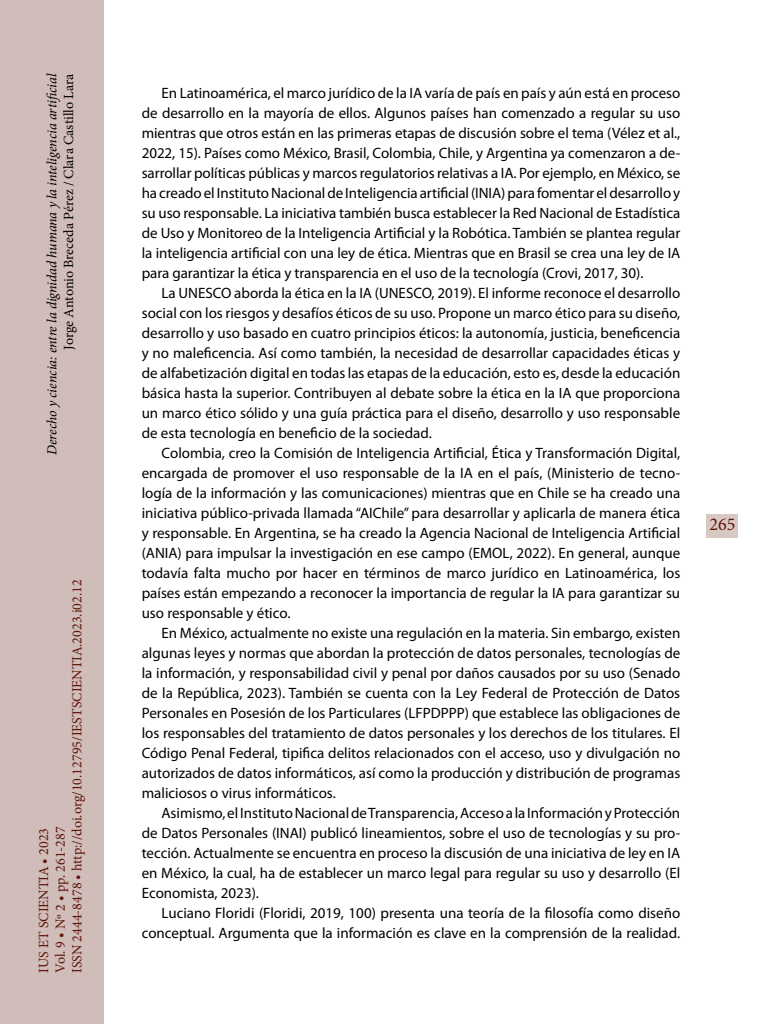
<style>
.page{position:relative;width:768px;height:1024px;background:#fff}
.page>*{position:absolute;margin:0;border:0;box-sizing:border-box;transform-origin:0 0}
.t1{font:18px "Minion Pro";color:#5d1305}
._00_bsc{font:15px/20px "Myriad Pro";color:#000;text-align:justify}
.t2{font:14px/16.8px "Minion Pro";color:#5d1305}
.t3{font:italic 14px "Minion Pro";letter-spacing:-.005em;color:#000}
.t4{font:14px "Minion Pro";color:#000}
</style>
<div class="page">
<div style="left:0;top:0;width:103px;height:1024px;background:#d0bcb9"></div>
<div style="left:707px;top:514px;width:31px;height:24px;background:#d9c9c5"></div>
<p class="t3" style="left:42px;top:455px;width:383px;rotate:-90deg">Derecho y ciencia: entre la dignidad humana y la inteligencia artificial</p>
<p class="t4" style="left:59px;top:350px;width:277px;rotate:-90deg">Jorge Antonio Breceda Pérez / Clara Castillo Lara</p>
<p class="t2" style="left:35px;top:973px;width:395px;rotate:-90deg">IUS ET SCIENTIA • 2023<br>Vol. 9 • Nº 2 • pp. 261-287<br>ISSN 2444-8478 • http://doi.org/10.12795/IESTSCIENTIA.2023.i02.12</p>
<p class="_00_bsc" style="left:142px;top:83px;width:540px;text-indent:20px">En Latinoamérica, el marco jurídico de la IA varía de país en país y aún está en proceso de desarrollo en la mayoría de ellos. Algunos países han comenzado a regular su uso mientras que otros están en las primeras etapas de discusión sobre el tema (Vélez et al., 2022, 15). Países como México, Brasil, Colombia, Chile, y Argentina ya comenzaron a de&shy;sarrollar políticas públicas y marcos regulatorios relativas a IA. Por ejemplo, en México, se ha creado el Instituto Nacional de Inteligencia artificial (INIA) para fomentar el desarrollo y su uso responsable. La iniciativa también busca establecer la Red Nacional de Estadística de Uso y Monitoreo de la Inteligencia Artificial y la Robótica. También se plantea regular la inteligencia artificial con una ley de ética. Mientras que en Brasil se crea una ley de IA para garantizar la ética y transparencia en el uso de la tecnología (Crovi, 2017, 30).</p>
<p class="_00_bsc" style="left:142px;top:283px;width:540px;text-indent:20px">La UNESCO aborda la ética en la IA (UNESCO, 2019). El informe reconoce el desarrollo social con los riesgos y desafíos éticos de su uso. Propone un marco ético para su diseño, desarrollo y uso basado en cuatro principios éticos: la autonomía, justicia, beneficencia y no maleficencia. Así como también, la necesidad de desarrollar capacidades éticas y de alfabetización digital en todas las etapas de la educación, esto es, desde la educación básica hasta la superior. Contribuyen al debate sobre la ética en la IA que proporciona un marco ético sólido y una guía práctica para el diseño, desarrollo y uso responsable de esta tecnología en beneficio de la sociedad.</p>
<p class="_00_bsc" style="left:142px;top:443px;width:540px;text-indent:20px">Colombia, creo la Comisión de Inteligencia Artificial, Ética y Transformación Digital, encargada de promover el uso responsable de la IA en el país, (Ministerio de tecno&shy;logía de la información y las comunicaciones) mientras que en Chile se ha creado una iniciativa público-privada llamada “AIChile” para desarrollar y aplicarla de manera ética y responsable. En Argentina, se ha creado la Agencia Nacional de Inteligencia Artificial (ANIA) para impulsar la investigación en ese campo (EMOL, 2022). En general, aunque todavía falta mucho por hacer en términos de marco jurídico en Latinoamérica, los países están empezando a reconocer la importancia de regular la IA para garantizar su uso responsable y ético.</p>
<p class="_00_bsc" style="left:142px;top:623px;width:540px;text-indent:20px">En México, actualmente no existe una regulación en la materia. Sin embargo, existen algunas leyes y normas que abordan la protección de datos personales, tecnologías de la información, y responsabilidad civil y penal por daños causados por su uso (Senado de la República, 2023). También se cuenta con la Ley Federal de Protección de Datos Personales en Posesión de los Particulares (LFPDPPP) que establece las obligaciones de los responsables del tratamiento de datos personales y los derechos de los titulares. El Código Penal Federal, tipifica delitos relacionados con el acceso, uso y divulgación no autorizados de datos informáticos, así como la producción y distribución de programas maliciosos o virus informáticos.</p>
<p class="_00_bsc" style="left:142px;top:803px;width:540px;text-indent:20px">Asimismo, el Instituto Nacional de Transparencia, Acceso a la Información y Protección de Datos Personales (INAI) publicó lineamientos, sobre el uso de tecnologías y su pro&shy;tección. Actualmente se encuentra en proceso la discusión de una iniciativa de ley en IA en México, la cual, ha de establecer un marco legal para regular su uso y desarrollo (El Economista, 2023).</p>
<p class="_00_bsc" style="left:142px;top:903px;width:540px;text-align:right">Luciano Floridi (Floridi, 2019, 100) presenta una teoría de la filosofía como diseño conceptual. Argumenta que la información es clave en la comprensión de la realidad.</p>
<p class="t1" style="left:709px;top:512px;width:27px">265</p>
</div>
